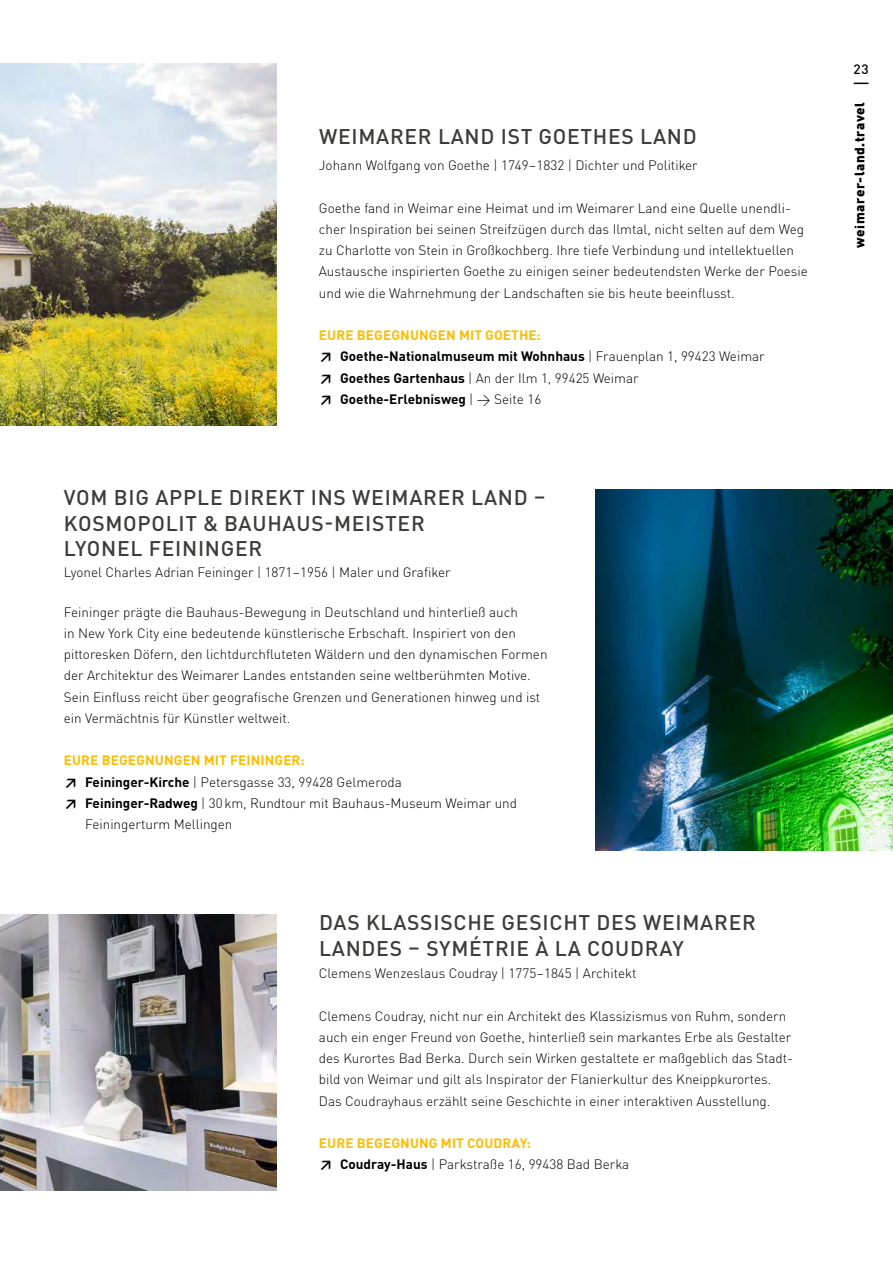
<style>
.page{position:relative;width:893px;height:1263px;background:#fff}
.page>*{position:absolute;margin:0;border:0;box-sizing:border-box;transform-origin:0 0}
.t1{font:500 21px/25.5px "DIN Pro";letter-spacing:.035em;color:#3c3c3b}
.t2{font:300 13.5px/21.3px "DIN Pro";color:#000}
.t3{font:700 13.5px/21.3px "DIN Pro";color:#000}
.t4{font:700 13.5px "DIN Pro";letter-spacing:.01em;color:#fcbd00}
.t5{font:900 13.5px "DIN Pro";letter-spacing:.04em;color:#000}
.t6{font:500 13.5px "DIN Pro";color:#000}
.s1{color:#fcbd00}
.s2{font-weight:300}
.s3{font-weight:700}
.s4{font-weight:700;color:#fcbd00}
</style>
<div class="page">
<img style="left:0;top:914px;width:276px;height:277px">
<img style="left:0;top:64px;width:276px;height:361px">
<img style="left:595px;top:489px;width:298px;height:361px">
<svg style="left:854px;top:83px;width:14px;height:1px"></svg>
<h1 class="t1" style="left:319px;top:122px;width:379px">WEIMARER LAND IST GOETHES LAND</h1>
<p class="t2" style="left:319px;top:154px;width:380px">Johann Wolfgang von Goethe | 1749–1832 | Dichter und Politiker</p>
<p class="t2" style="left:319px;top:196px;width:490px">Goethe fand in Weimar eine Heimat und im Weimarer Land eine Quelle unendli&shy;cher Inspiration bei seinen Streifzügen durch das Ilmtal, nicht selten auf dem Weg zu Charlotte von Stein in Großkochberg. Ihre tiefe Verbindung und intellektuellen Austausche inspirierten Goethe zu einigen seiner bedeutendsten Werke der Poesie und wie die Wahrnehmung der Landschaften sie bis heute beeinflusst.</p>
<p class="t3" style="left:319px;top:324px;width:447px"><span class="s1">EURE BEGEGNUNGEN MIT GOETHE:<br></span>↗ Goethe-Nationalmuseum mit Wohnhaus <span class="s2">| Frauenplan 1, 99423 Weimar </span>↗ Goethes Gartenhaus <span class="s2">| An der Ilm 1, 99425 Weimar<br></span>↗ Goethe-Erlebnisweg <span class="s2">| → Seite 16</span></p>
<h1 class="t1" style="left:64px;top:483px;width:483px">VOM BIG APPLE DIREKT INS WEIMARER LAND –<br>KOSMOPOLIT &amp; BAUHAUS-MEISTER<br>LYONEL FEININGER</h1>
<p class="t2" style="left:64px;top:561px;width:388px">Lyonel Charles Adrian Feininger | 1871–1956 | Maler und Grafiker</p>
<p class="t2" style="left:64px;top:600px;width:485px">Feininger prägte die Bauhaus-Bewegung in Deutschland und hinterließ auch<br>in New York City eine bedeutende künstlerische Erbschaft. Inspiriert von den pittoresken Döfern, den lichtdurchfluteten Wäldern und den dynamischen Formen der Architektur des Weimarer Landes entstanden seine weltberühmten Motive.<br>Sein Einfluss reicht über geografische Grenzen und Generationen hinweg und ist ein Vermächtnis für Künstler weltweit.</p>
<p class="t4" style="left:64px;top:750px;width:242px">EURE BEGEGNUNGEN MIT FEININGER:</p>
<p class="t2" style="left:64px;top:770px;width:340px"><span class="s3">↗ Feininger-Kirche</span> | Petersgasse 33, 99428 Gelmeroda</p>
<p class="t2" style="left:64px;top:791px;width:455px"><span class="s3">↗ Feininger-Radweg</span> | 30km, Rundtour mit Bauhaus-Museum Weimar und</p>
<p class="t2" style="left:85px;top:813px;width:149px">Feiningerturm Mellingen</p>
<h1 class="t1" style="left:319px;top:909px;width:438px">DAS KLASSISCHE GESICHT DES WEIMARER<br>LANDES – SYMÉTRIE À LA COUDRAY</h1>
<p class="t2" style="left:319px;top:962px;width:319px">Clemens Wenzeslaus Coudray | 1775–1845 | Architekt</p>
<p class="t2" style="left:319px;top:1004px;width:475px">Clemens Coudray, nicht nur ein Architekt des Klassizismus von Ruhm, sondern auch ein enger Freund von Goethe, hinterließ sein markantes Erbe als Gestalter des Kurortes Bad Berka. Durch sein Wirken gestaltete er maßgeblich das Stadt&shy;bild von Weimar und gilt als Inspirator der Flanierkultur des Kneippkurortes.<br>Das Coudrayhaus erzählt seine Geschichte in einer interaktiven Ausstellung.</p>
<p class="t2" style="left:319px;top:1132px;width:312px"><span class="s4">EURE BEGEGNUNG MIT COUDRAY:<br></span><span class="s3">↗ Coudray-Haus</span> | Parkstraße 16, 99438 Bad Berka</p>
<p class="t6" style="left:853px;top:59px;width:17px">23</p>
<p class="t5" style="left:849px;top:248px;width:147px;rotate:-90deg">weimarer-land.travel</p>
</div>
